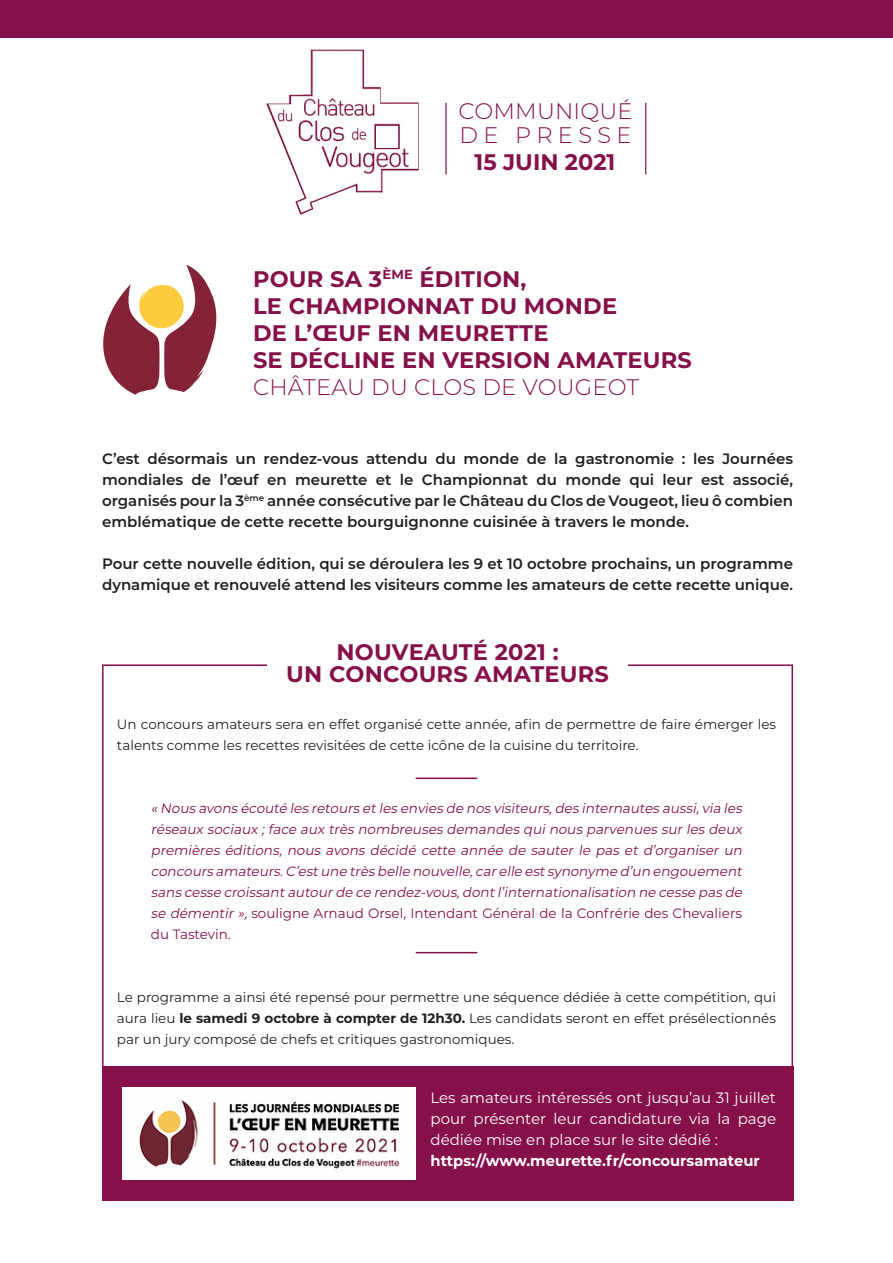
<style>
.page{position:relative;width:893px;height:1263px;background:#fff}
.page>*{position:absolute;margin:0;border:0;box-sizing:border-box;transform-origin:0 0}
.t1{font:700 22.5px "Montserrat";letter-spacing:.01em;color:#85104a}
.t2{font:300 22.5px "Montserrat";letter-spacing:.01em;color:#85104a}
.t3{font:300 22.5px "Montserrat";letter-spacing:.24em;color:#85104a}
.t4{font:600 15px/21px "Montserrat";color:#231f20;text-align:justify}
.t5{font:15px/21px "Montserrat";color:#fff;text-align:justify}
.t6{font:700 15px "Montserrat";color:#fff}
.t7{font:italic 13.5px/21px "Montserrat";color:#85104a}
.t8{font:13.5px/21px "Montserrat";color:#231f20}
.s1{font-style:normal}
.s2{font-weight:700}
</style>
<div class="page">
<hr style="left:445px;top:103px;width:2px;height:71px;background:#85104a">
<hr style="left:645px;top:103px;width:1px;height:71px;background:#85104a">
<img style="left:266px;top:50px;width:153px;height:165px">
<div style="left:376px;top:126px;width:22px;height:22px;background:#fff"></div>
<div style="left:0;top:0;width:893px;height:38px;background:#85104a"></div>
<svg style="left:103px;top:265px;width:113px;height:130px"></svg>
<hr style="left:416px;top:952px;width:61px;height:1px;background:#85104a">
<hr style="left:416px;top:777px;width:61px;height:2px;background:#85104a">
<div style="left:102px;top:1066px;width:691px;height:135px;background:#85104a"></div>
<img style="left:123px;top:1087px;width:293px;height:93px">
<p class="t2" style="left:458px;top:95px;width:176px">COMMUNIQUÉ</p>
<p class="t3" style="left:459px;top:119px;width:174px">DE PRESSE</p>
<p class="t1" style="left:475px;top:146px;width:142px">15 JUIN 2021</p>
<p class="t1" style="left:253px;top:262px;width:275px">POUR SA 3<sup>ÈME</sup> ÉDITION,</p>
<p class="t1" style="left:253px;top:289px;width:366px">LE CHAMPIONNAT DU MONDE</p>
<p class="t1" style="left:253px;top:316px;width:297px">DE L’ŒUF EN MEURETTE</p>
<p class="t1" style="left:253px;top:343px;width:440px">SE DÉCLINE EN VERSION AMATEURS</p>
<p class="t2" style="left:253px;top:371px;width:388px">CHÂTEAU DU CLOS DE VOUGEOT</p>
<p class="t4" style="left:102px;top:448px;width:693px">C’est désormais un rendez-vous attendu du monde de la gastronomie : les Journées mondiales de l’œuf en meurette et le Championnat du monde qui leur est associé, organisés pour la 3<sup>ème</sup> année consécutive par le Château du Clos de Vougeot, lieu ô combien emblématique de cette recette bourguignonne cuisinée à travers le monde.</p>
<p class="t4" style="left:102px;top:553px;width:692px">Pour cette nouvelle édition, qui se déroulera les 9 et 10 octobre prochains, un programme dynamique et renouvelé attend les visiteurs comme les amateurs de cette recette unique.</p>
<p class="t1" style="left:336px;top:635px;width:224px">NOUVEAUTÉ 2021 :</p>
<p class="t1" style="left:286px;top:658px;width:324px">UN CONCOURS AMATEURS</p>
<p class="t8" style="left:117px;top:713px;width:661px">Un concours amateurs sera en effet organisé cette année, afin de permettre de faire émerger les talents comme les recettes revisitées de cette icône de la cuisine du territoire.</p>
<p class="t7" style="left:151px;top:797px;width:596px">« Nous avons écouté les retours etles envies de nos visiteurs,des internautes aussi,via les réseaux sociaux ;face aux très nombreuses demandes quinous parvenues surles deux premières éditions, nous avons décidé cette année de sauter le pas et d’organiser un concours amateurs.C’estune très belle nouvelle,carelle estsynonyme d’un engouement sans cesse croissantautourde ce rendez-vous,dontl’internationalisation ne cesse pas de se démentir », <span class="s1">souligne Arnaud Orsel, Intendant Général de la Confrérie des Chevaliers du Tastevin.</span></p>
<p class="t8" style="left:117px;top:986px;width:661px;text-align:justify">Le programme a ainsi été repensé pour permettre une séquence dédiée à cette compétition, qui aura lieu <span class="s2">le samedi 9 octobre à compter de 12h30.</span> Les candidats seront en effet présélectionnés par un jury composé de chefs et critiques gastronomiques.</p>
<p class="t5" style="left:431px;top:1086px;width:347px">Les amateurs intéressés ont jusqu’au 31 juillet pour présenter leur candidature via la page dédiée mise en place sur le site dédié :</p>
<p class="t6" style="left:431px;top:1150px;width:331px">https://www.meurette.fr/concoursamateur</p>
</div>
